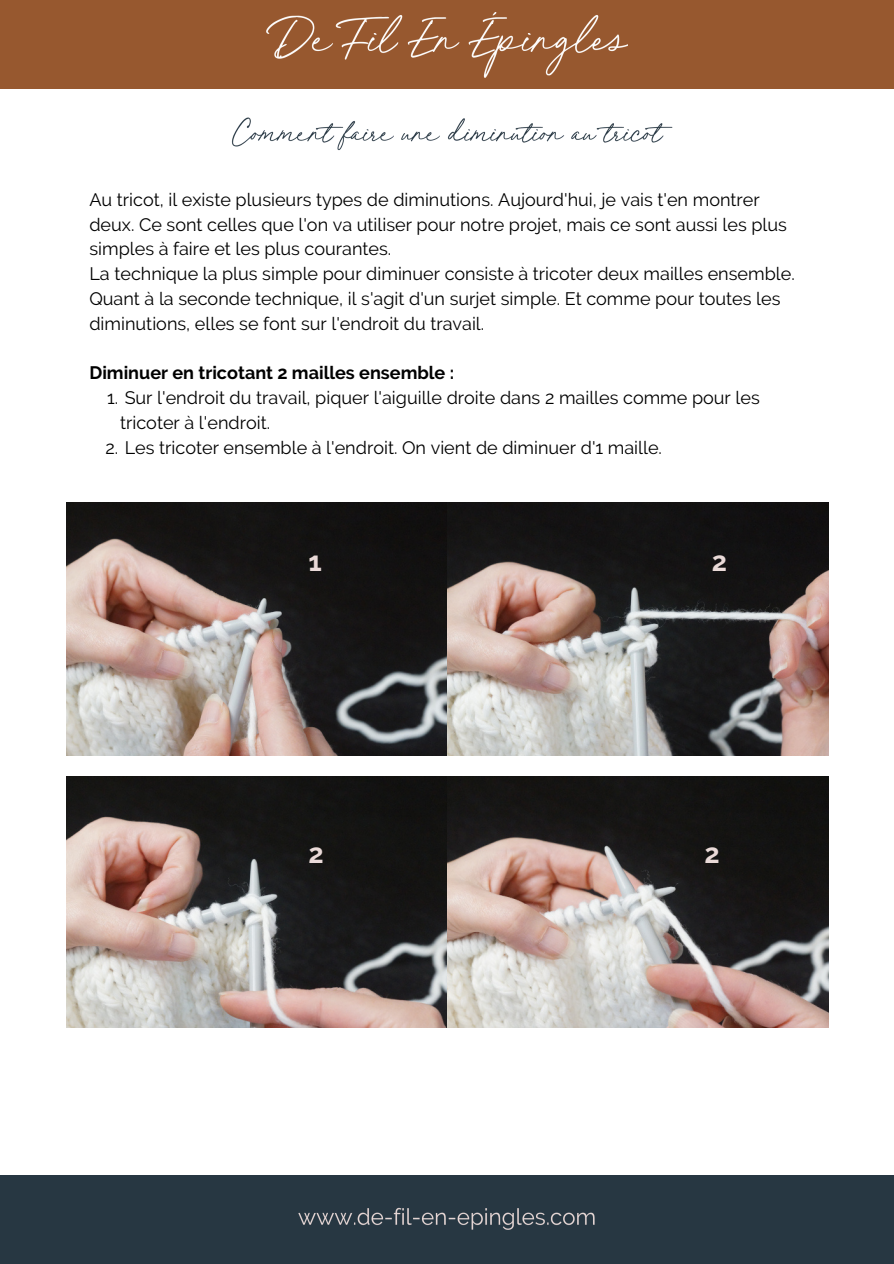
<style>
.page{position:relative;width:894px;height:1264px;background:#fff}
.page>*{position:absolute;margin:0;border:0;box-sizing:border-box;transform-origin:0 0}
.t1{font:700 27px "Raleway";color:#eadad8}
.t2{font:18px/24.8px "Raleway";color:#000}
.t3{font:700 18px "Raleway";color:#000}
</style>
<div class="page">
<div style="left:0;top:0;width:893px;height:89px;background:#97582f"></div>
<div style="left:0;top:1175px;width:893px;height:88px;background:#273742"></div>
<img style="left:298px;top:1207px;width:297px;height:23px">
<img style="left:266px;top:13px;width:361px;height:64px">
<img style="left:231px;top:117px;width:442px;height:34px">
<img style="left:67px;top:502px;width:760px;height:253px">
<img style="left:67px;top:776px;width:760px;height:251px">
<p class="t2" style="left:89px;top:187px;width:698px">Au tricot, il existe plusieurs types de diminutions. Aujourd'hui, je vais t'en montrer deux. Ce sont celles que l'on va utiliser pour notre projet, mais ce sont aussi les plus simples à faire et les plus courantes.</p>
<p class="t2" style="left:89px;top:261px;width:706px">La technique la plus simple pour diminuer consiste à tricoter deux mailles ensemble.<br>Quant à la seconde technique, il s'agit d'un surjet simple. Et comme pour toutes les diminutions, elles se font sur l'endroit du travail.</p>
<p class="t3" style="left:89px;top:362px;width:366px">Diminuer en tricotant 2 mailles ensemble :</p>
<p class="t2" style="left:120px;top:385px;width:641px;text-indent:-13px">1. Sur l'endroit du travail, piquer l'aiguille droite dans 2 mailles comme pour les tricoter à l'endroit.</p>
<p class="t2" style="left:105px;top:435px;width:558px">2. Les tricoter ensemble à l'endroit. On vient de diminuer d'1 maille.</p>
<p class="t1" style="left:308px;top:546px;width:15px">1</p>
<p class="t1" style="left:711px;top:546px;width:17px">2</p>
<p class="t1" style="left:308px;top:837px;width:17px">2</p>
<p class="t1" style="left:704px;top:837px;width:17px">2</p>
</div>
